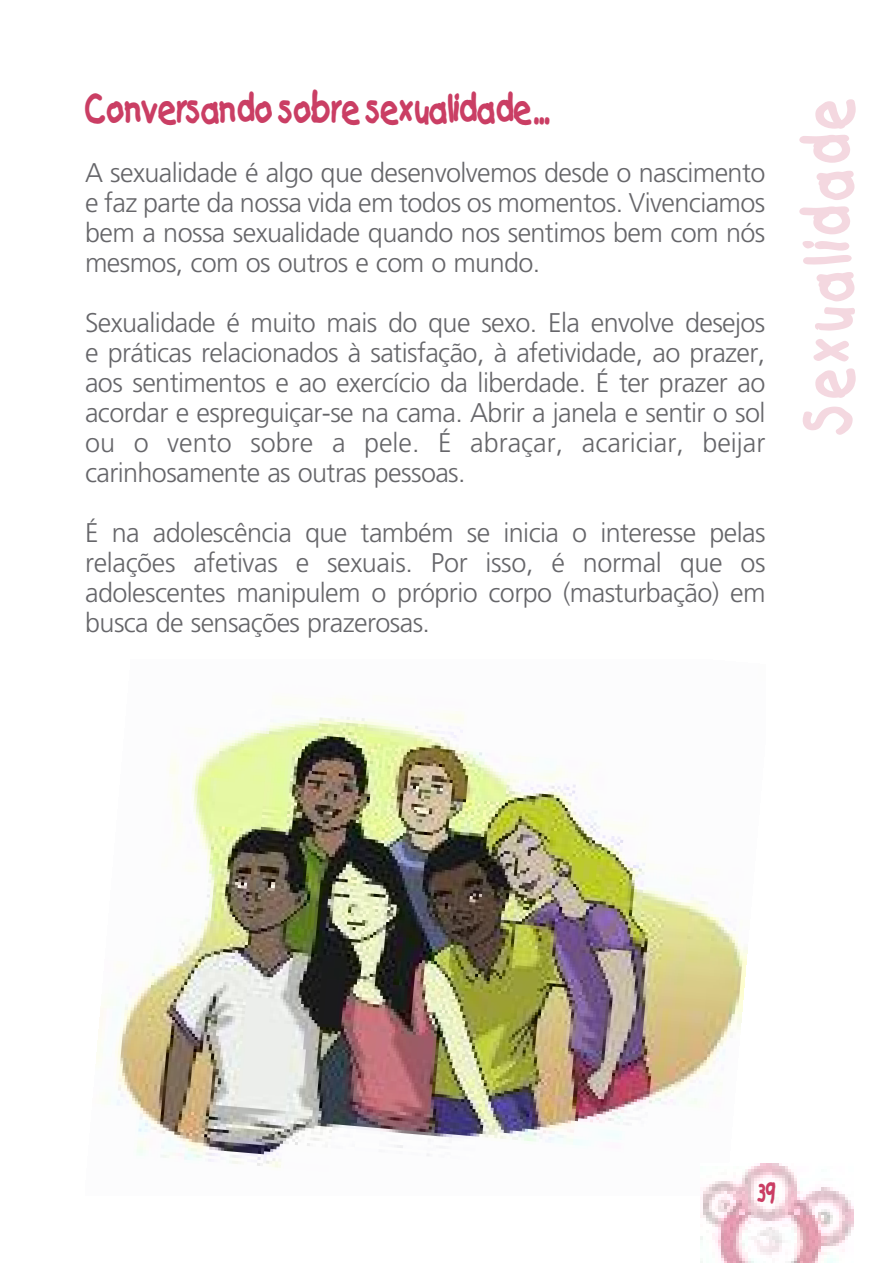
<style>
.page{position:relative;width:893px;height:1263px;background:#fff}
.page>*{position:absolute;margin:0;border:0;box-sizing:border-box;transform-origin:0 0}
.t1{font:100 60px "Catchup";letter-spacing:.09em;color:#f4d8e0}
.t2{font:100 36px "Catchup";color:#ca3e64}
.t3{font:300 27px/30px "Frutiger LT";letter-spacing:-.02em;color:#66666a;text-align:justify}
.t4{font:100 24px "Catchup";color:#ca3e64}
</style>
<div class="page">
<img style="left:96px;top:698px;width:669px;height:470px">
<img style="left:700px;top:1164px;width:153px;height:99px">
<h2 class="t2" style="left:85px;top:89px;width:465px">Conversando sobre sexualidade...</h2>
<p class="t3" style="left:85px;top:158px;width:682px">A sexualidade é algo que desenvolvemos desde o nascimento e faz parte da nossa vida em todos os momentos. Vivenciamos bem a nossa sexualidade quando nos sentimos bem com nós mesmos, com os outros e com o mundo.</p>
<p class="t3" style="left:85px;top:308px;width:682px">Sexualidade é muito mais do que sexo. Ela envolve desejos e práticas relacionados à satisfação, à afetividade, ao prazer, aos sentimentos e ao exercício da liberdade. É ter prazer ao acordar e espreguiçar-se na cama. Abrir a janela e sentir o sol ou o vento sobre a pele. É abraçar, acariciar, beijar carinhosamente as outras pessoas.</p>
<p class="t3" style="left:85px;top:518px;width:682px">É na adolescência que também se inicia o interesse pelas relações afetivas e sexuais. Por isso, é normal que os adolescentes manipulem o próprio corpo (masturbação) em busca de sensações prazerosas.</p>
<h1 class="t1" style="left:795px;top:432px;width:335px;rotate:-90deg">Sexualidade</h1>
<p class="t4" style="left:757px;top:1179px;width:20px">39</p>
</div>
